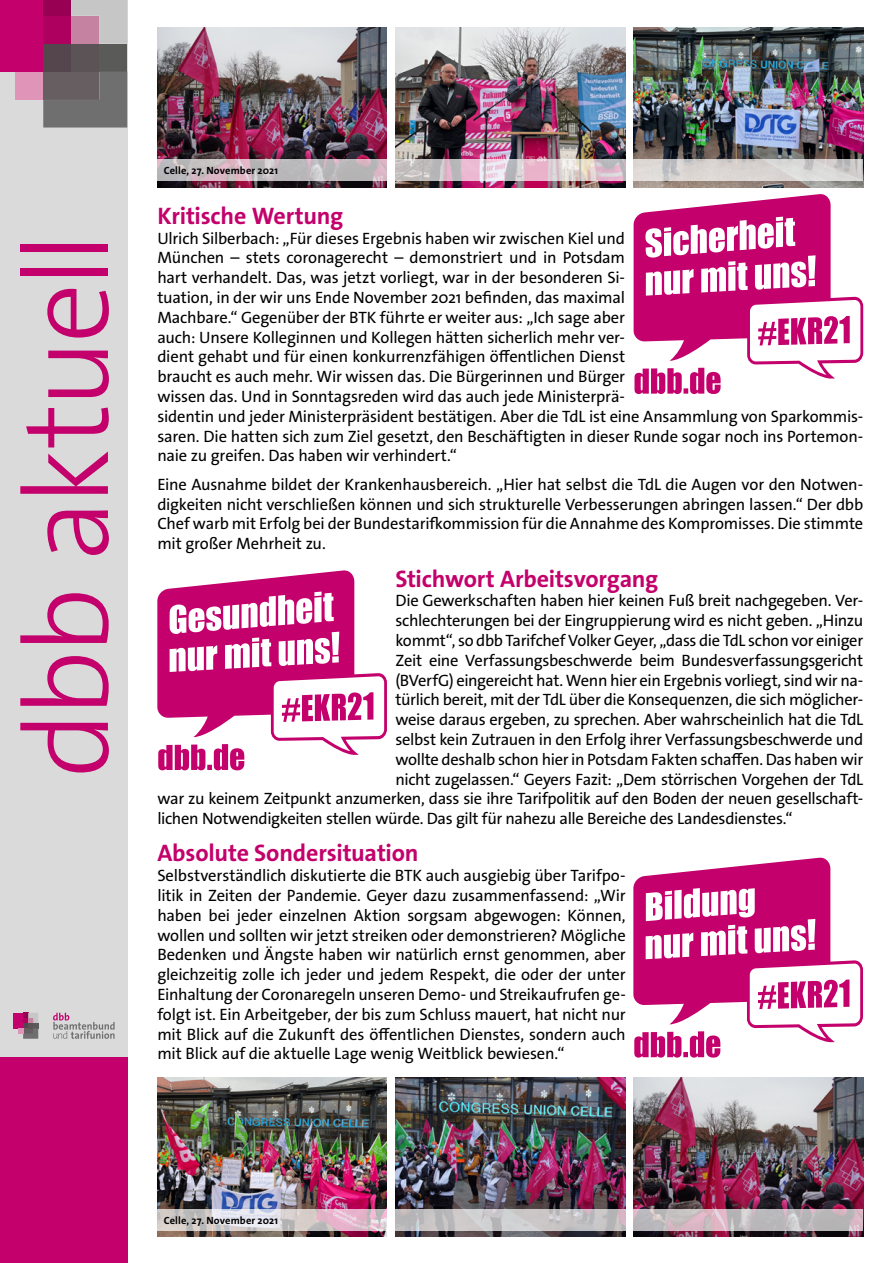
<style>
.page{position:relative;width:893px;height:1263px;background:#fff}
.page>*{position:absolute;margin:0;border:0;box-sizing:border-box;transform-origin:0 0}
.t1{font:300 120px "The Sans Os F";letter-spacing:-.045em;color:#c3006b}
.t2{font:700 24px "The Sans Os F";letter-spacing:-.01em;color:#c3006b}
.t3{font:16.5px/19.8px "The Sans Os F";letter-spacing:-.015em;color:#000;text-align:justify}
.t4{font:700 10.5px "The Sans Os F";letter-spacing:.01em;color:#000}
</style>
<div class="page">
<div style="left:0;top:0;width:127px;height:1263px;background:#dadada"></div>
<div style="left:0;top:0;width:43px;height:72px;background:#c3006b"></div>
<div style="left:43px;top:0;width:28px;height:16px;background:#980053"></div>
<div style="left:43px;top:16px;width:28px;height:28px;background:#ae005f"></div>
<div style="left:43px;top:44px;width:28px;height:28px;background:#55454c"></div>
<svg style="left:71px;top:0;width:56px;height:44px"></svg>
<div style="left:71px;top:44px;width:28px;height:28px;background:#5b5356"></div>
<div style="left:99px;top:44px;width:28px;height:28px;background:#5a5a59"></div>
<svg style="left:43px;top:72px;width:84px;height:56px"></svg>
<div style="left:15px;top:72px;width:28px;height:28px;background:#e094b7"></div>
<div style="left:0;top:1057px;width:127px;height:206px;background:#c3006b"></div>
<svg style="left:53px;top:1013px;width:62px;height:26px"></svg>
<div style="left:13px;top:1013px;width:10px;height:15px;background:#c3006b"></div>
<svg style="left:18px;top:1013px;width:20px;height:26px"></svg>
<img style="left:395px;top:28px;width:230px;height:159px">
<img style="left:634px;top:28px;width:229px;height:159px">
<img style="left:157px;top:1077px;width:230px;height:160px">
<img style="left:395px;top:1077px;width:230px;height:160px">
<img style="left:634px;top:1077px;width:229px;height:160px">
<img style="left:157px;top:28px;width:230px;height:159px">
<svg style="left:157px;top:160px;width:706px;height:21px"></svg>
<svg style="left:157px;top:1209px;width:706px;height:21px"></svg>
<svg style="left:157px;top:570px;width:230px;height:200px"></svg>
<svg style="left:634px;top:194px;width:229px;height:200px"></svg>
<svg style="left:633px;top:857px;width:230px;height:200px"></svg>
<h1 class="t1" style="left:-10px;top:778px;width:547px;rotate:-90deg">dbb aktuell</h1>
<p class="t4" style="left:164px;top:164px;width:116px">Celle, 27. November 2021</p>
<h2 class="t2" style="left:157px;top:200px;width:187px">Kritische Wertung</h2>
<p class="t3" style="left:157px;top:228px;width:707px;text-align:left">Ulrich Silberbach: „Für dieses Ergebnis haben wir zwischen Kiel und<br>München – stets coronagerecht – demonstriert und in Potsdam<br>hart verhandelt. Das, was jetzt vorliegt, war in der besonderen Si-<br>tuation, in der wir uns Ende November 2021 befinden, das maximal<br>Machbare.“ Gegenüber der BTK führte er weiter aus: „Ich sage aber<br>auch: Unsere Kolleginnen und Kollegen hätten sicherlich mehr ver-<br>dient gehabt und für einen konkurrenzfähigen öffentlichen Dienst<br>braucht es auch mehr. Wir wissen das. Die Bürgerinnen und Bürger<br>wissen das. Und in Sonntagsreden wird das auch jede Ministerprä-<br>sidentin und jeder Ministerpräsident bestätigen. Aber die TdL ist eine Ansammlung von Sparkommis&shy;saren. Die hatten sich zum Ziel gesetzt, den Beschäftigten in dieser Runde sogar noch ins Portemon&shy;naie zu greifen. Das haben wir verhindert.“</p>
<p class="t3" style="left:157px;top:474px;width:707px">Eine Ausnahme bildet der Krankenhausbereich. „Hier hat selbst die TdL die Augen vor den Notwen&shy;digkeiten nicht verschließen können und sich strukturelle Verbesserungen abringen lassen.“ Der dbb Chef warb mit Erfolg bei der Bundestarifkommission für die Annahme des Kompromisses. Die stimmte mit großer Mehrheit zu.</p>
<h2 class="t2" style="left:395px;top:563px;width:264px">Stichwort Arbeitsvorgang</h2>
<p class="t3" style="left:395px;top:591px;width:469px">Die Gewerkschaften haben hier keinen Fuß breit nachgegeben. Ver-</p>
<p class="t3" style="left:395px;top:611px;width:469px">schlechterungen bei der Eingruppierung wird es nicht geben. „Hinzu</p>
<p class="t3" style="left:395px;top:631px;width:469px">kommt“, so dbb Tarifchef Volker Geyer, „dass die TdL schon vor einiger</p>
<p class="t3" style="left:395px;top:650px;width:469px">Zeit eine Verfassungsbeschwerde beim Bundesverfassungsgericht</p>
<p class="t3" style="left:395px;top:670px;width:469px">(BVerfG) eingereicht hat. Wenn hier ein Ergebnis vorliegt, sind wir na-</p>
<p class="t3" style="left:395px;top:690px;width:469px">türlich bereit, mit der TdL über die Konsequenzen, die sich möglicher-</p>
<p class="t3" style="left:395px;top:710px;width:469px">weise daraus ergeben, zu sprechen. Aber wahrscheinlich hat die TdL</p>
<p class="t3" style="left:395px;top:730px;width:469px">selbst kein Zutrauen in den Erfolg ihrer Verfassungsbeschwerde und</p>
<p class="t3" style="left:395px;top:749px;width:469px">wollte deshalb schon hier in Potsdam Fakten schaffen. Das haben wir</p>
<p class="t3" style="left:395px;top:769px;width:469px">nicht zugelassen.“ Geyers Fazit: „Dem störrischen Vorgehen der TdL</p>
<p class="t3" style="left:157px;top:789px;width:707px">war zu keinem Zeitpunkt anzumerken, dass sie ihre Tarifpolitik auf den Boden der neuen gesellschaft-</p>
<p class="t3" style="left:157px;top:809px;width:637px">lichen Notwendigkeiten stellen würde. Das gilt für nahezu alle Bereiche des Landesdienstes.“</p>
<h2 class="t2" style="left:157px;top:838px;width:263px">Absolute Sondersituation</h2>
<p class="t3" style="left:157px;top:866px;width:470px">Selbstverständlich diskutierte die BTK auch ausgiebig über Tarifpo&shy;litik in Zeiten der Pandemie. Geyer dazu zusammenfassend: „Wir haben bei jeder einzelnen Aktion sorgsam abgewogen: Können, wollen und sollten wir jetzt streiken oder demonstrieren? Mögliche Bedenken und Ängste haben wir natürlich ernst genommen, aber gleichzeitig zolle ich jeder und jedem Respekt, die oder der unter Einhaltung der Coronaregeln unseren Demo- und Streikaufrufen ge&shy;folgt ist. Ein Arbeitgeber, der bis zum Schluss mauert, hat nicht nur mit Blick auf die Zukunft des öffentlichen Dienstes, sondern auch mit Blick auf die aktuelle Lage wenig Weitblick bewiesen.“</p>
<p class="t4" style="left:164px;top:1213px;width:116px">Celle, 27. November 2021</p>
</div>
